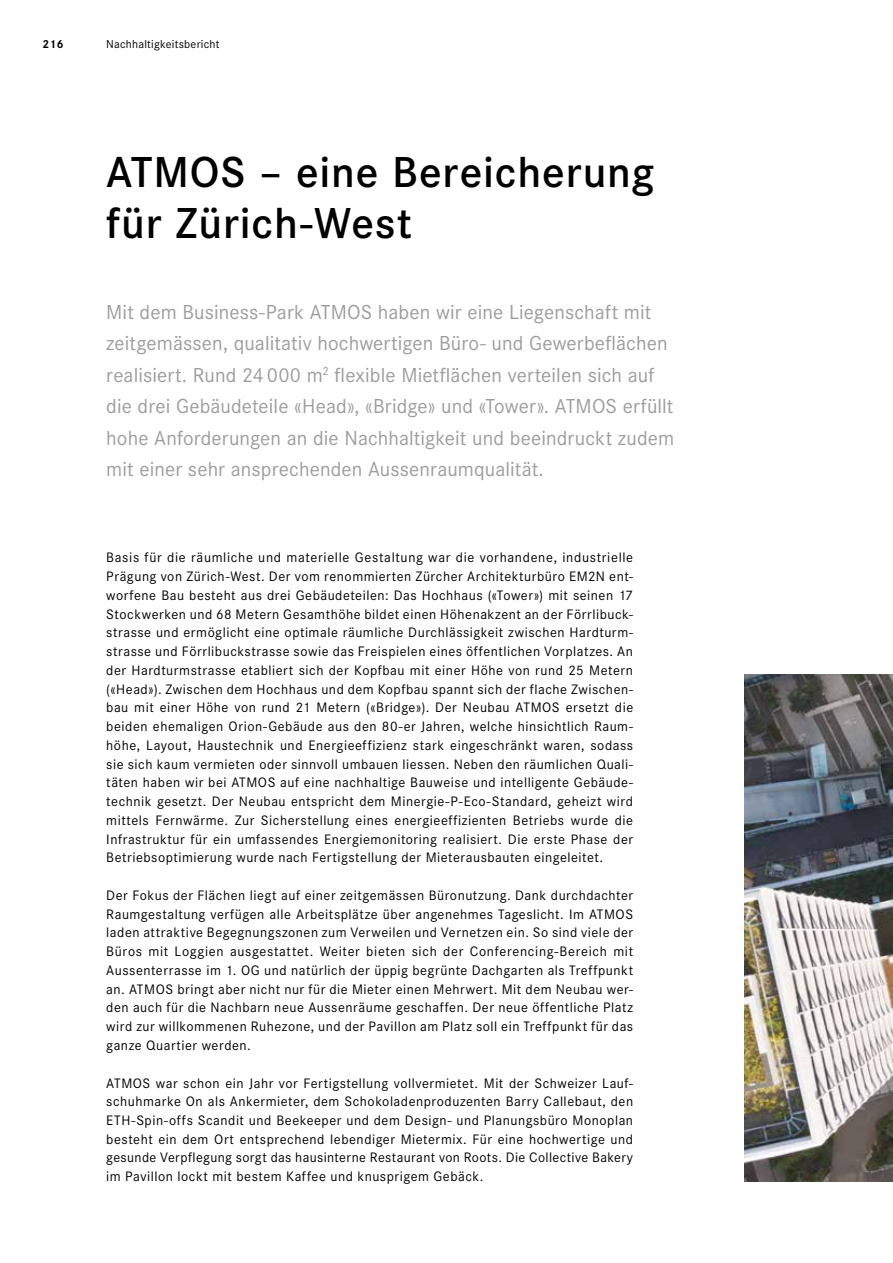
<style>
.page{position:relative;width:893px;height:1263px;background:#fff}
.page>*{position:absolute;margin:0;border:0;box-sizing:border-box;transform-origin:0 0}
.t1{font:600 45px/51px "Corporate S";letter-spacing:.02em;color:#000}
.t2{font:21px/31.5px "Corporate S";letter-spacing:.005em;color:#9d9d9d}
.t3{font:14.25px/18.8px "Corporate S";letter-spacing:.035em;color:#000;text-align:justify}
.t4{font:12px "Corporate S";letter-spacing:.02em;color:#000}
.t5{font:700 12px "Corporate S";color:#000}
</style>
<div class="page">
<img style="left:744px;top:675px;width:149px;height:506px">
<p class="t5" style="left:43px;top:35px;width:23px">216</p>
<p class="t4" style="left:106px;top:36px;width:115px">Nachhaltigkeitsbericht</p>
<h1 class="t1" style="left:106px;top:145px;width:549px">ATMOS – eine Bereicherung für Zürich-West</h1>
<p class="t2" style="left:106px;top:295px;width:569px">Mit dem Business-Park ATMOS haben wir eine Liegenschaft mit zeitgemässen, qualitativ hochwertigen Büro- und Gewerbeflächen realisiert. Rund 24 000 m<sup>2</sup> flexible Mietflächen verteilen sich auf die drei Gebäudeteile «Head», «Bridge» und «Tower». ATMOS erfüllt hohe Anforderungen an die Nachhaltigkeit und beeindruckt zudem mit einer sehr ansprechenden Aussenraumqualität.</p>
<p class="t3" style="left:106px;top:548px;width:528px">Basis für die räumliche und materielle Gestaltung war die vorhandene, industrielle Prägung von Zürich-West. Der vom renommierten Zürcher Architekturbüro EM2N ent&shy;worfene Bau besteht aus drei Gebäudeteilen: Das Hochhaus («Tower») mit seinen 17<br>Stockwerken und 68 Metern Gesamthöhe bildet einen Höhenakzent an der Förrlibuck&shy;strasse und ermöglicht eine optimale räumliche Durchlässigkeit zwischen Hardturm&shy;strasse und Förrlibuckstrasse sowie das Freispielen eines öffentlichen Vorplatzes. An der Hardturmstrasse etabliert sich der Kopfbau mit einer Höhe von rund 25 Metern («Head»). Zwischen dem Hochhaus und dem Kopfbau spannt sich der flache Zwischen&shy;bau mit einer Höhe von rund 21 Metern («Bridge»). Der Neubau ATMOS ersetzt die beiden ehemaligen Orion-Gebäude aus den 80-er Jahren, welche hinsichtlich Raum&shy;höhe, Layout, Haustechnik und Energieeffizienz stark eingeschränkt waren, sodass sie sich kaum vermieten oder sinnvoll umbauen liessen. Neben den räumlichen Quali&shy;täten haben wir bei ATMOS auf eine nachhaltige Bauweise und intelligente Gebäude&shy;technik gesetzt. Der Neubau entspricht dem Minergie-P-Eco-Standard, geheizt wird mittels Fernwärme. Zur Sicherstellung eines energieeffizienten Betriebs wurde die Infrastruktur für ein umfassendes Energiemonitoring realisiert. Die erste Phase der Betriebsoptimierung wurde nach Fertigstellung der Mieterausbauten eingeleitet.</p>
<p class="t3" style="left:106px;top:885px;width:528px">Der Fokus der Flächen liegt auf einer zeitgemässen Büronutzung. Dank durchdachter Raumgestaltung verfügen alle Arbeitsplätze über angenehmes Tageslicht. Im ATMOS laden attraktive Begegnungszonen zum Verweilen und Vernetzen ein. So sind viele der Büros mit Loggien ausgestattet. Weiter bieten sich der Conferencing-Bereich mit Aussenterrasse im 1. OG und natürlich der üppig begrünte Dachgarten als Treffpunkt an. ATMOS bringt aber nicht nur für die Mieter einen Mehrwert. Mit dem Neubau wer&shy;den auch für die Nachbarn neue Aussenräume geschaffen. Der neue öffentliche Platz wird zur willkommenen Ruhezone, und der Pavillon am Platz soll ein Treffpunkt für das ganze Quartier werden.</p>
<p class="t3" style="left:106px;top:1073px;width:528px">ATMOS war schon ein Jahr vor Fertigstellung vollvermietet. Mit der Schweizer Lauf&shy;schuhmarke On als Ankermieter, dem Schokoladenproduzenten Barry Callebaut, den ETH-Spin-offs Scandit und Beekeeper und dem Design- und Planungsbüro Monoplan besteht ein dem Ort entsprechend lebendiger Mietermix. Für eine hochwertige und gesunde Verpflegung sorgt das hausinterne Restaurant von Roots. Die Collective Bakery im Pavillon lockt mit bestem Kaffee und knusprigem Gebäck.</p>
</div>
